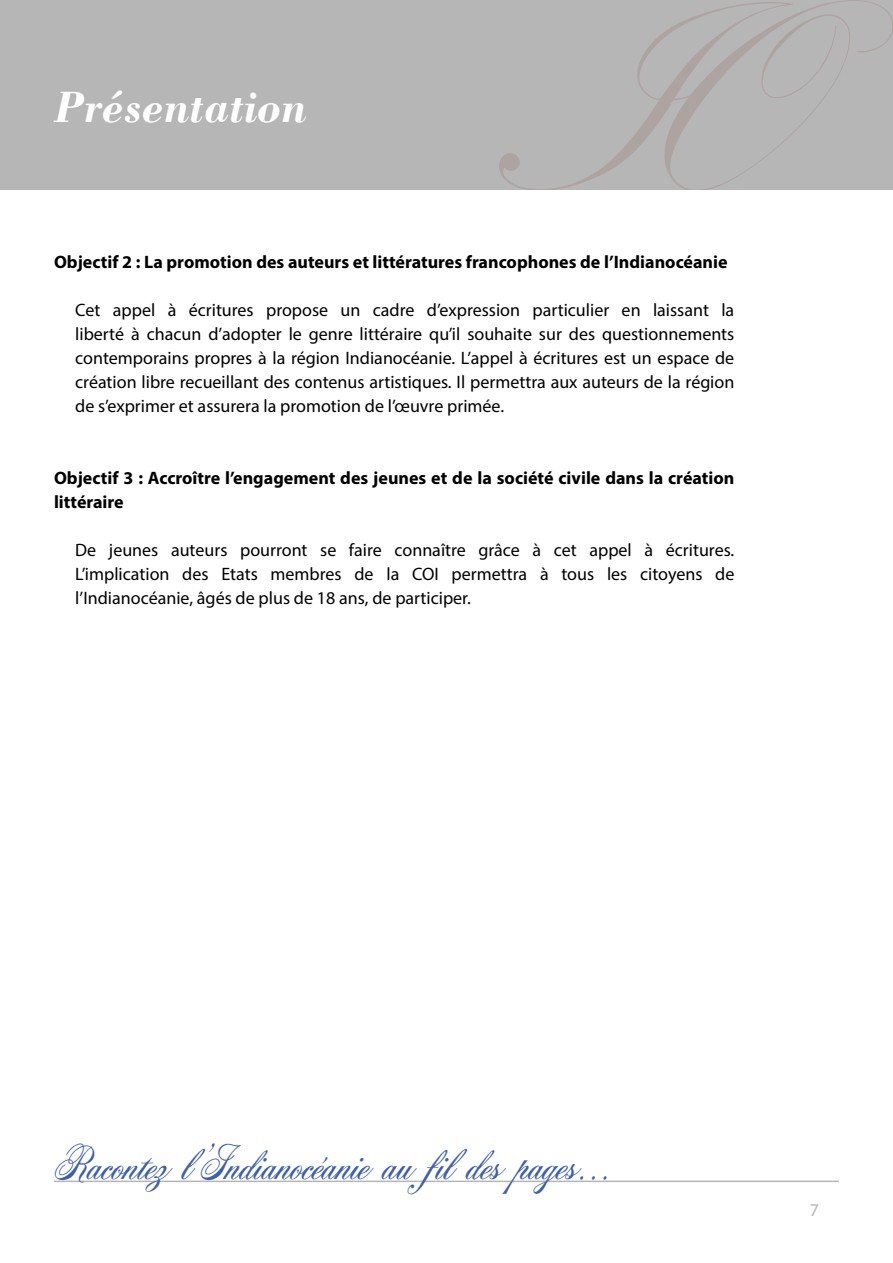
<style>
.page{position:relative;width:893px;height:1263px;background:#fff}
.page>*{position:absolute;margin:0;border:0;box-sizing:border-box;transform-origin:0 0}
.t1{font:45px "Acroterion JF";color:#3e5fa9}
.t2{font:italic 700 45px "Bodoni";color:#fff}
.t3{font:18px/24px "Myriad Pro";color:#000;text-align:justify}
.t4{font:700 18px/24px "Myriad Pro";color:#000}
.t5{font:18px "Myriad Pro";color:#b7b6b7}
</style>
<div class="page">
<hr style="left:54px;top:1180px;width:785px;height:2px;background:#b7b6b7">
<div style="left:0;top:0;width:893px;height:190px;background:#b7b6b7"></div>
<svg style="left:500px;top:33px;width:164px;height:157px"></svg>
<svg style="left:664px;top:0;width:229px;height:190px"></svg>
<h1 class="t2" style="left:54px;top:79px;width:254px">Présentation</h1>
<p class="t4" style="left:54px;top:249px;width:675px">Objectif 2 : La promotion des auteurs et littératures francophones de l’Indianocéanie</p>
<p class="t3" style="left:75px;top:298px;width:661px">Cet appel à écritures propose un cadre d’expression particulier en laissant la liberté à chacun d’adopter le genre littéraire qu’il souhaite sur des questionnements contemporains propres à la région Indianocéanie. L’appel à écritures est un espace de création libre recueillant des contenus artistiques. Il permettra aux auteurs de la région de s’exprimer et assurera la promotion de l’œuvre primée.</p>
<p class="t4" style="left:54px;top:465px;width:682px">Objectif 3 : Accroître l’engagement des jeunes et de la société civile dans la création littéraire</p>
<p class="t3" style="left:75px;top:537px;width:661px">De jeunes auteurs pourront se faire connaître grâce à cet appel à écritures.<br>L’implication des Etats membres de la COI permettra à tous les citoyens de l’Indianocéanie, âgés de plus de 18 ans, de participer.</p>
<h1 class="t1" style="left:54px;top:1134px;width:557px">Racontez l’Indianocéanie au fil des pages...</h1>
<p class="t5" style="left:810px;top:1198px;width:11px">7</p>
</div>
